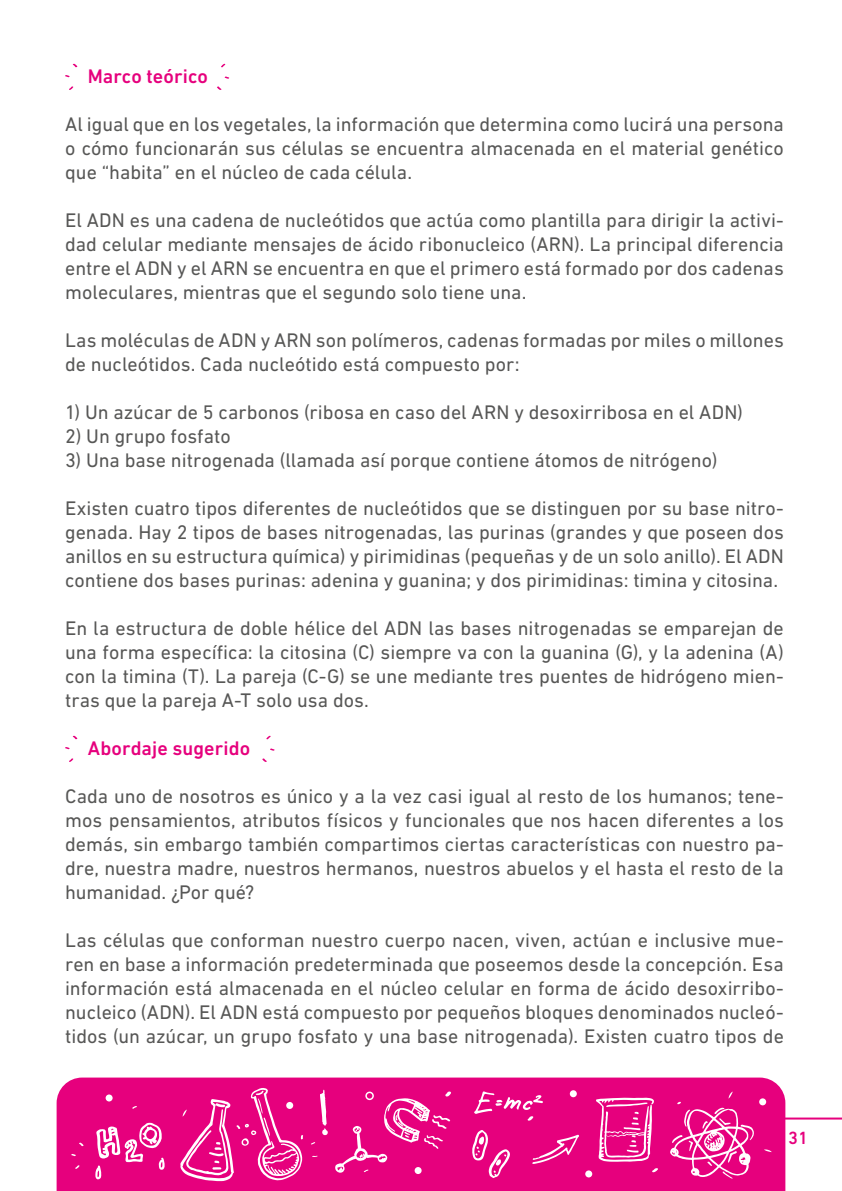
<style>
.page{position:relative;width:842px;height:1191px;background:#fff}
.page>*{position:absolute;margin:0;border:0;box-sizing:border-box;transform-origin:0 0}
.t1{font:20px/24px "DIN Next LT Pro";color:#575756;text-align:justify}
.t2{font:500 20px "DIN Next LT Pro";letter-spacing:.005em;color:#e6007d}
.t3{font:500 18px "DIN Next LT Pro";color:#e6007d}
</style>
<div class="page">
<div style="left:57px;top:1077px;width:728px;height:114px;background:#e6007d"></div>
<div style="left:585px;top:1170px;width:7px;height:7px;background:#fff;border-radius:50%"></div>
<div style="left:570px;top:1090px;width:7px;height:7px;background:#fff;border-radius:50%"></div>
<div style="left:106px;top:1094px;width:7px;height:7px;background:#fff;border-radius:50%"></div>
<div style="left:759px;top:1098px;width:7px;height:7px;background:#fff;border-radius:50%"></div>
<svg style="left:75px;top:1165px;width:5px;height:4px"></svg>
<svg style="left:71px;top:1153px;width:6px;height:3px"></svg>
<svg style="left:79px;top:1142px;width:5px;height:4px"></svg>
<svg style="left:311px;top:1141px;width:5px;height:3px"></svg>
<svg style="left:312px;top:1155px;width:6px;height:2px"></svg>
<svg style="left:132px;top:1106px;width:5px;height:3px"></svg>
<svg style="left:764px;top:1149px;width:8px;height:3px"></svg>
<svg style="left:652px;top:1168px;width:6px;height:4px"></svg>
<svg style="left:532px;top:1134px;width:47px;height:30px"></svg>
<svg style="left:335px;top:1090px;width:117px;height:83px;background:#e91f8c"></svg>
<svg style="left:596px;top:1097px;width:58px;height:64px;background:#ec429e"></svg>
<svg style="left:472px;top:1129px;width:38px;height:49px;background:#ea3397"></svg>
<svg style="left:670px;top:1091px;width:84px;height:87px;background:#eb3598"></svg>
<svg style="left:320px;top:1089px;width:8px;height:46px"></svg>
<svg style="left:474px;top:1091px;width:69px;height:29px;background:#ea2a92"></svg>
<svg style="left:180px;top:1087px;width:123px;height:94px;background:#ea2b92"></svg>
<svg style="left:95px;top:1122px;width:70px;height:57px"></svg>
<hr style="left:783px;top:1117px;width:59px;height:2px;background:#e6007d">
<svg style="left:69px;top:758px;width:5px;height:4px"></svg>
<svg style="left:72px;top:735px;width:6px;height:4px"></svg>
<svg style="left:262px;top:758px;width:5px;height:4px"></svg>
<svg style="left:69px;top:86px;width:5px;height:4px"></svg>
<svg style="left:72px;top:64px;width:6px;height:4px"></svg>
<svg style="left:221px;top:64px;width:4px;height:4px"></svg>
<svg style="left:217px;top:86px;width:5px;height:4px"></svg>
<p class="t2" style="left:88px;top:65px;width:122px">Marco teórico</p>
<p class="t1" style="left:65px;top:112px;width:720px">Al igual que en los vegetales, la información que determina como lucirá una persona o cómo funcionarán sus células se encuentra almacenada en el material genético que “habita” en el núcleo de cada célula.</p>
<p class="t1" style="left:65px;top:208px;width:720px">El ADN es una cadena de nucleótidos que actúa como plantilla para dirigir la activi&shy;dad celular mediante mensajes de ácido ribonucleico (ARN). La principal diferencia entre el ADN y el ARN se encuentra en que el primero está formado por dos cadenas moleculares, mientras que el segundo solo tiene una.</p>
<p class="t1" style="left:65px;top:328px;width:720px">Las moléculas de ADN y ARN son polímeros, cadenas formadas por miles o millones de nucleótidos. Cada nucleótido está compuesto por:</p>
<p class="t1" style="left:65px;top:400px;width:679px">1) Un azúcar de 5 carbonos (ribosa en caso del ARN y desoxirribosa en el ADN)</p>
<p class="t1" style="left:65px;top:424px;width:167px">2) Un grupo fosfato</p>
<p class="t1" style="left:65px;top:448px;width:654px">3) Una base nitrogenada (llamada así porque contiene átomos de nitrógeno)</p>
<p class="t1" style="left:65px;top:496px;width:720px">Existen cuatro tipos diferentes de nucleótidos que se distinguen por su base nitro&shy;genada. Hay 2 tipos de bases nitrogenadas, las purinas (grandes y que poseen dos anillos en su estructura química) y pirimidinas (pequeñas y de un solo anillo). El ADN contiene dos bases purinas: adenina y guanina; y dos pirimidinas: timina y citosina.</p>
<p class="t1" style="left:65px;top:616px;width:720px">En la estructura de doble hélice del ADN las bases nitrogenadas se emparejan de una forma específica: la citosina (C) siempre va con la guanina (G), y la adenina (A) con la timina (T). La pareja (C-G) se une mediante tres puentes de hidrógeno mien&shy;tras que la pareja A-T solo usa dos.</p>
<p class="t2" style="left:88px;top:737px;width:164px">Abordaje sugerido</p>
<p class="t1" style="left:65px;top:784px;width:720px">Cada uno de nosotros es único y a la vez casi igual al resto de los humanos; tene&shy;mos pensamientos, atributos físicos y funcionales que nos hacen diferentes a los demás, sin embargo también compartimos ciertas características con nuestro pa&shy;dre, nuestra madre, nuestros hermanos, nuestros abuelos y el hasta el resto de la humanidad. ¿Por qué?</p>
<p class="t1" style="left:65px;top:928px;width:720px">Las células que conforman nuestro cuerpo nacen, viven, actúan e inclusive mue&shy;ren en base a información predeterminada que poseemos desde la concepción. Esa información está almacenada en el núcleo celular en forma de ácido desoxirribo&shy;nucleico (ADN). El ADN está compuesto por pequeños bloques denominados nucleó&shy;tidos (un azúcar, un grupo fosfato y una base nitrogenada). Existen cuatro tipos de</p>
<p class="t3" style="left:788px;top:1127px;width:21px">31</p>
</div>
